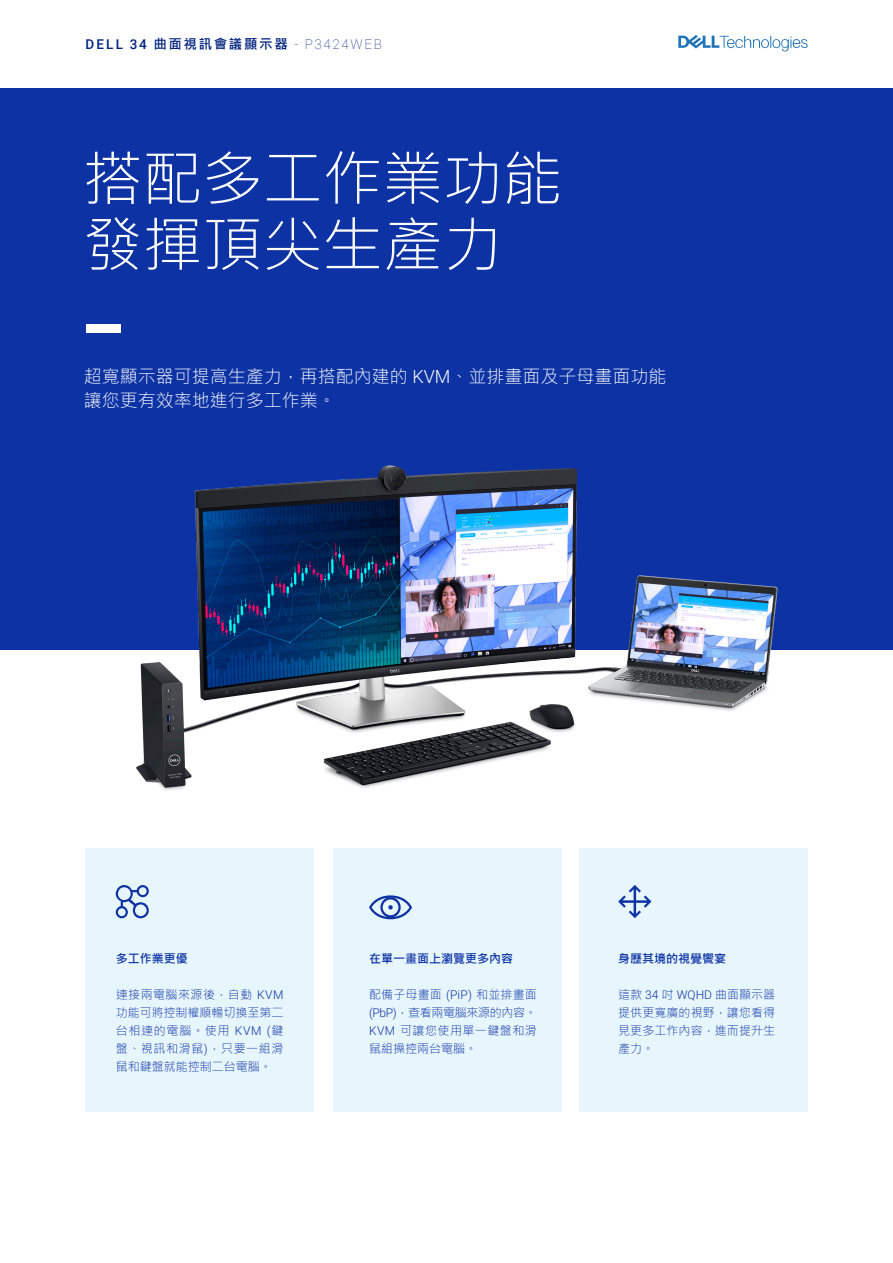
<style>
.page{position:relative;width:893px;height:1263px;background:#fff}
.page>*{position:absolute;margin:0;border:0;box-sizing:border-box;transform-origin:0 0}
.t1{font:300 60px/66px "Microsoft Jheng Hei";color:#fff}
.t2{font:300 18px/24px "Microsoft Jheng Hei";color:#fff}
.t3{font:700 13.5px "Microsoft Jheng Hei";letter-spacing:.12em;color:#00227f}
.t4{font:300 12px/18px "Microsoft Jheng Hei";letter-spacing:.005em;color:#0c32a4;text-align:justify}
.t5{font:700 12px "Microsoft Jheng Hei";color:#0c32a4}
.s1{font-family:"Roboto";font-weight:500}
.s2{font-family:"Roboto";font-weight:100}
.s3{font-family:"Roboto"}
</style>
<div class="page">
<div style="left:0;top:89px;width:893px;height:561px;background:#0c32a4"></div>
<div style="left:86px;top:324px;width:34px;height:8px;background:#fff"></div>
<svg style="left:678px;top:35px;width:130px;height:16px"></svg>
<img style="left:136px;top:465px;width:642px;height:415px">
<div style="left:579px;top:848px;width:229px;height:264px;background:#e7f6fd"></div>
<div style="left:85px;top:848px;width:229px;height:264px;background:#e7f6fd"></div>
<div style="left:333px;top:848px;width:228px;height:264px;background:#e7f6fd"></div>
<svg style="left:116px;top:885px;width:33px;height:33px"></svg>
<svg style="left:369px;top:895px;width:43px;height:24px"></svg>
<svg style="left:618px;top:885px;width:33px;height:33px"></svg>
<p class="t3" style="left:86px;top:36px;width:298px"><span class="s1">DELL 34</span> 曲面視訊會議顯示器 <span class="s2">- P3424WEB</span></p>
<p class="t1" style="left:82px;top:146px;width:481px">搭配多工作業功能發揮頂尖生產力</p>
<p class="t2" style="left:84px;top:364px;width:584px">超寬顯示器可提高生產力，再搭配內建的 <span class="s3">KVM</span>、並排畫面及子母畫面功能讓您更有效率地進行多工作業。</p>
<p class="t5" style="left:116px;top:950px;width:73px">多工作業更優</p>
<p class="t4" style="left:116px;top:985px;width:169px">連接兩電腦來源後，自動 <span class="s3">KVM</span>功能可將控制權順暢切換至第二台相連的電腦。使用 <span class="s3">KVM (</span>鍵盤、視訊和滑鼠<span class="s3">)</span>，只要一組滑鼠和鍵盤就能控制二台電腦。</p>
<p class="t5" style="left:369px;top:950px;width:145px">在單一畫面上瀏覽更多內容</p>
<p class="t4" style="left:369px;top:985px;width:169px">配備子母畫面 <span class="s3">(PiP)</span> 和並排畫面<span class="s3">(PbP)</span>，查看兩電腦來源的內容。<span class="s3">KVM</span> 可讓您使用單一鍵盤和滑鼠組操控兩台電腦。</p>
<p class="t5" style="left:618px;top:951px;width:109px">身歷其境的視覺饗宴</p>
<p class="t4" style="left:618px;top:985px;width:159px">這款 <span class="s3">34</span> 吋 <span class="s3">WQHD</span> 曲面顯示器提供更寬廣的視野，讓您看得見更多工作內容，進而提升生產力。</p>
</div>
